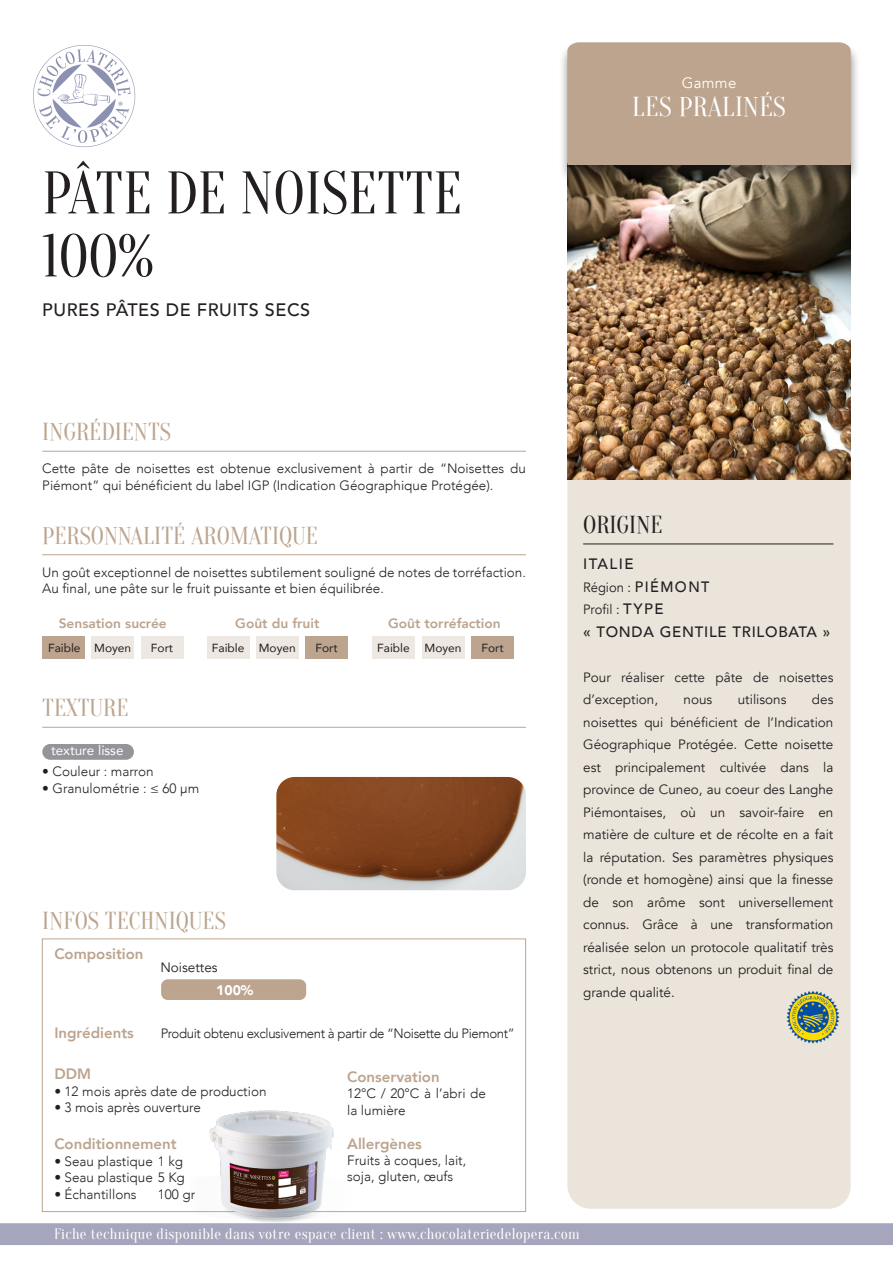
<style>
.page{position:relative;width:893px;height:1263px;background:#fff}
.page>*{position:absolute;margin:0;border:0;box-sizing:border-box;transform-origin:0 0}
.t1{font:60px/63px "Oranienbaum";color:#231f20;scale:.95 1}
.t2{font:27px "Oranienbaum";letter-spacing:.01em;color:#fff}
.t3{font:24px "Oranienbaum";color:#bca48e}
.t4{font:24px "Oranienbaum";color:#231f20}
.t5{font:500 18px "Avenir";letter-spacing:.03em;color:#231f20}
.t6{font:15px "Oranienbaum";letter-spacing:.02em;color:#fff}
.t7{font:800 15px "Avenir";color:#bca48e}
.t8{font:500 15px "Avenir";letter-spacing:.05em;color:#231f20}
.t9{font:15px "Avenir";letter-spacing:.02em;color:#fff}
.t10{font:900 13.8px "Avenir";color:#fff}
.t11{font:13.5px/22.5px "Avenir";color:#231f20}
.t12{font:300 13.5px/16.5px "Avenir";color:#231f20}
.t13{font:300 13.5px "Avenir";letter-spacing:-.03em;color:#231f20}
.t14{font:800 13.5px "Avenir";color:#bca48e}
.t15{font:13.5px/22.5px "Avenir";color:#231f20;scale:.96 1}
.t16{font:13.5px "Avenir";color:#fff}
.t17{font:11.7px "Avenir";color:#231f20}
.s1{font-weight:500;font-size:15px}
</style>
<div class="page">
<div style="left:567px;top:479px;width:284px;height:730px;background:#eae4db"></div>
<img style="left:567px;top:183px;width:284px;height:296px">
<hr style="left:42px;top:451px;width:484px;height:1px;background:#bca48e">
<hr style="left:42px;top:554px;width:484px;height:1px;background:#bca48e">
<hr style="left:42px;top:727px;width:484px;height:1px;background:#bca48e">
<div style="left:42px;top:636px;width:43px;height:22px;background:#bca48e"></div>
<div style="left:91px;top:636px;width:43px;height:22px;background:#eee8e3"></div>
<div style="left:141px;top:636px;width:42px;height:22px;background:#eee8e3"></div>
<div style="left:207px;top:636px;width:42px;height:22px;background:#eee8e3"></div>
<div style="left:256px;top:636px;width:42px;height:22px;background:#eee8e3"></div>
<div style="left:305px;top:636px;width:43px;height:22px;background:#bca48e"></div>
<div style="left:372px;top:636px;width:43px;height:22px;background:#eee8e3"></div>
<div style="left:422px;top:636px;width:42px;height:22px;background:#eee8e3"></div>
<div style="left:471px;top:636px;width:43px;height:22px;background:#bca48e"></div>
<div style="left:42px;top:744px;width:92px;height:16px;background:#939598;border-radius:8px"></div>
<div style="left:0;top:1223px;width:893px;height:22px;background:#a5a5bd"></div>
<svg style="left:33px;top:45px;width:102px;height:102px"></svg>
<hr style="left:583px;top:544px;width:250px;height:1px;background:#231f20">
<div style="left:558px;top:42px;width:302px;height:141px;background:#231f20;opacity:.5"></div>
<div style="left:567px;top:42px;width:284px;height:123px;background:#bca48e"></div>
<img style="left:276px;top:777px;width:250px;height:113px">
<img style="left:780px;top:987px;width:66px;height:62px">
<svg style="left:42px;top:938px;width:484px;height:274px"></svg>
<img style="left:177px;top:1095px;width:178px;height:134px">
<div style="left:161px;top:979px;width:145px;height:21px;background:#bca48e;border-radius:7px"></div>
<h1 class="t1" style="left:42px;top:163px;width:443px">PÂTE DE NOISETTE<br>100%</h1>
<h3 class="t5" style="left:42px;top:295px;width:269px">PURES PÂTES DE FRUITS SECS</h3>
<h3 class="t3" style="left:42px;top:419px;width:130px">INGRÉDIENTS</h3>
<p class="t12" style="left:42px;top:460px;width:485px">Cette pâte de noisettes est obtenue exclusivement à partir de “Noisettes du<br>Piémont” qui bénéficient du label IGP (Indication Géographique Protégée).</p>
<h3 class="t3" style="left:42px;top:522px;width:277px">PERSONNALITÉ AROMATIQUE</h3>
<p class="t12" style="left:42px;top:564px;width:485px">Un goût exceptionnel de noisettes subtilement souligné de notes de torréfaction.<br>Au final, une pâte sur le fruit puissante et bien équilibrée.</p>
<p class="t14" style="left:59px;top:612px;width:110px">Sensation sucrée</p>
<p class="t17" style="left:48px;top:639px;width:85px">Faible Moyen</p>
<p class="t17" style="left:151px;top:639px;width:24px">Fort</p>
<p class="t14" style="left:235px;top:612px;width:86px">Goût du fruit</p>
<p class="t17" style="left:212px;top:639px;width:85px">Faible Moyen</p>
<p class="t17" style="left:315px;top:639px;width:24px">Fort</p>
<h3 class="t3" style="left:42px;top:695px;width:88px">TEXTURE</h3>
<p class="t16" style="left:51px;top:739px;width:74px">texture lisse</p>
<p class="t12" style="left:42px;top:763px;width:113px">• Couleur : marron</p>
<p class="t12" style="left:42px;top:780px;width:158px">• Granulométrie : ≤ 60 μm</p>
<p class="t14" style="left:388px;top:612px;width:114px">Goût torréfaction</p>
<p class="t17" style="left:377px;top:639px;width:34px">Faible</p>
<p class="t17" style="left:425px;top:639px;width:38px">Moyen</p>
<p class="t17" style="left:481px;top:639px;width:24px">Fort</p>
<h3 class="t3" style="left:42px;top:907px;width:185px">INFOS TECHNIQUES</h3>
<p class="t7" style="left:54px;top:942px;width:91px">Composition</p>
<p class="t11" style="left:160px;top:956px;width:59px">Noisettes</p>
<p class="t10" style="left:216px;top:978px;width:39px">100%</p>
<p class="t7" style="left:54px;top:1020px;width:81px">Ingrédients</p>
<p class="t13" style="left:161px;top:1025px;width:356px">Produit obtenu exclusivement à partir de “Noisette du Piemont”</p>
<p class="t7" style="left:54px;top:1062px;width:38px">DDM</p>
<p class="t12" style="left:54px;top:1083px;width:214px">• 12 mois après date de production</p>
<p class="t12" style="left:54px;top:1099px;width:148px">• 3 mois après ouverture</p>
<p class="t7" style="left:54px;top:1132px;width:124px">Conditionnement</p>
<p class="t12" style="left:54px;top:1153px;width:130px">• Seau plastique 1 kg</p>
<p class="t12" style="left:54px;top:1169px;width:132px">• Seau plastique 5 Kg</p>
<p class="t12" style="left:54px;top:1185px;width:84px">• Échantillons</p>
<p class="t12" style="left:158px;top:1185px;width:39px">100 gr</p>
<p class="t7" style="left:347px;top:1065px;width:94px">Conservation</p>
<p class="t12" style="left:347px;top:1085px;width:140px">12°C / 20°C à l’abri de la lumière</p>
<p class="t7" style="left:347px;top:1132px;width:76px">Allergènes</p>
<p class="t12" style="left:347px;top:1152px;width:121px;line-height:15.8px">Fruits à coques, lait, soja, gluten, œufs</p>
<p class="t9" style="left:682px;top:74px;width:56px">Gamme</p>
<h2 class="t2" style="left:632px;top:92px;width:155px">LES PRALINÉS</h2>
<h3 class="t4" style="left:583px;top:511px;width:81px">ORIGINE</h3>
<p class="t8" style="left:583px;top:551px;width:52px">ITALIE</p>
<p class="t15" style="left:583px;top:576px;width:133px">Région : <span class="s1">PIÉMONT<br></span>Profil : <span class="s1">TYPE</span></p>
<p class="t8" style="left:583px;top:618px;width:249px">« TONDA GENTILE TRILOBATA »</p>
<p class="t11" style="left:583px;top:666px;width:252px">Pour réaliser cette pâte de noisettes d’exception,</p>
<p class="t11" style="left:583px;top:688px;width:252px;text-align:justify;text-indent:229px">des noisettes qui bénéficient de l’Indication Géographique Protégée. Cette noisette est principalement cultivée dans la province de Cuneo, au coeur des Langhe Piémontaises, où un savoir-faire en matière de culture et de récolte en a fait la réputation. Ses paramètres physiques (ronde et homogène) ainsi que la finesse de son arôme sont universellement connus. Grâce à une transformation réalisée selon un protocole qualitatif très strict, nous obtenons un produit final de grande qualité.</p>
<p class="t11" style="left:684px;top:688px;width:30px">nous</p>
<p class="t11" style="left:738px;top:688px;width:50px">utilisons</p>
<p class="t6" style="left:54px;top:1225px;width:527px">Fiche technique disponible dans votre espace client : www.chocolateriedelopera.com</p>
</div>
